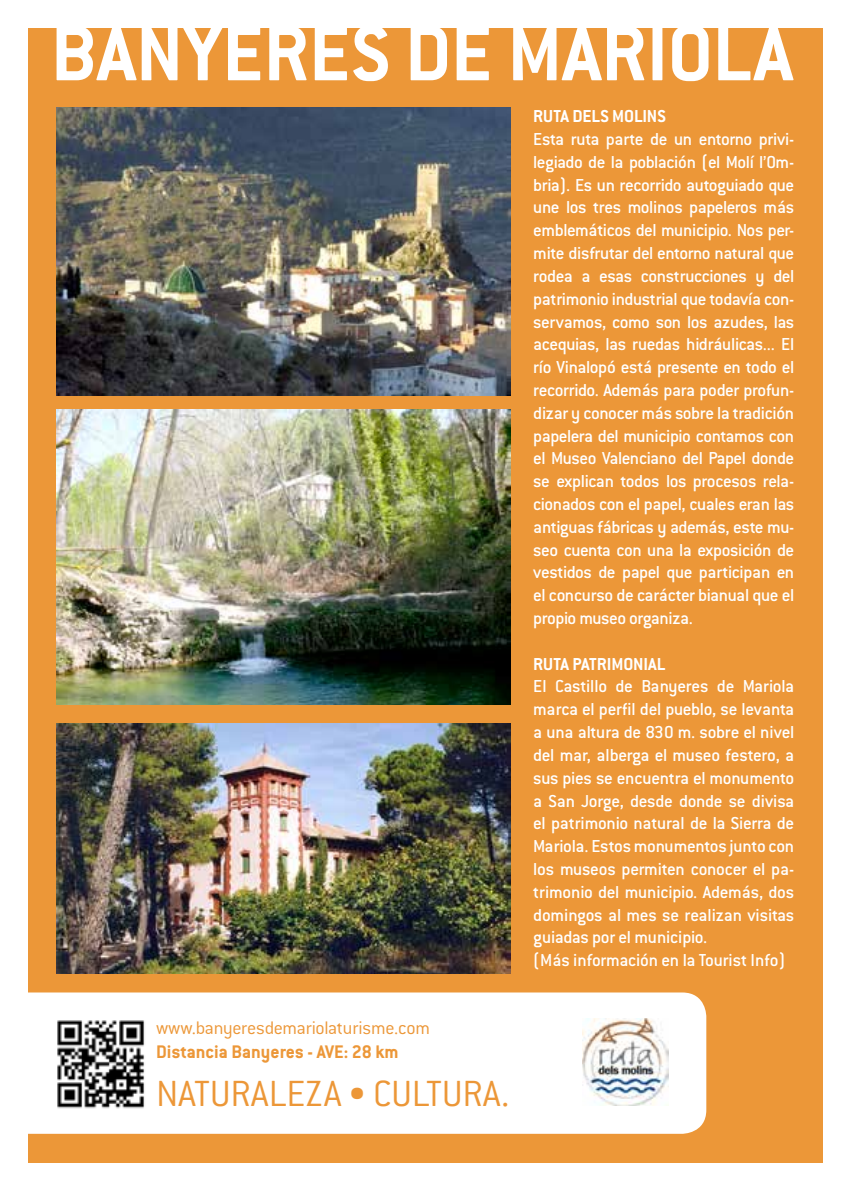
<style>
.page{position:relative;width:851px;height:1191px;background:#fff}
.page>*{position:absolute;margin:0;border:0;box-sizing:border-box;transform-origin:0 0}
.t1{font:700 86.2px "Conduit ITC";color:#fff}
.t2{font:300 40px "Conduit ITC";color:#ec9738}
.t3{font:300 20px "Conduit ITC";letter-spacing:-.015em;color:#ec9738}
.t4{font:700 20px "Conduit ITC";color:#ec9738}
.t5{font:500 19px/22.8px "Conduit ITC";letter-spacing:-.015em;color:#fff;text-align:justify}
.t6{font:700 19px "Conduit ITC";letter-spacing:-.005em;color:#fff}
</style>
<div class="page">
<div style="left:28px;top:28px;width:794px;height:1134px;background:#ec9738"></div>
<div style="left:28px;top:992px;width:678px;height:141px;background:#fff"></div>
<img style="left:583px;top:1018px;width:85px;height:87px">
<img style="left:56px;top:1018px;width:90px;height:90px">
<img style="left:57px;top:108px;width:453px;height:287px">
<img style="left:57px;top:723px;width:453px;height:250px">
<img style="left:57px;top:410px;width:453px;height:294px">
<h1 class="t1" style="left:51px;top:3px;width:743px">BANYERES DE MARIOLA</h1>
<p class="t6" style="left:533px;top:105px;width:134px">RUTA DELS MOLINS</p>
<p class="t5" style="left:533px;top:128px;width:262px">Esta ruta parte de un entorno privi&shy;legiado de la población (el Molí l’Om&shy;bria). Es un recorrido autoguiado que une los tres molinos papeleros más emblemáticos del municipio. Nos per&shy;mite disfrutar del entorno natural que rodea a esas construcciones y del patrimonio industrial que todavía con&shy;servamos, como son los azudes, las acequias, las ruedas hidráulicas... El río Vinalopó está presente en todo el recorrido. Además para poder profun&shy;dizar y conocer más sobre la tradición papelera del municipio contamos con el Museo Valenciano del Papel donde se explican todos los procesos rela&shy;cionados con el papel, cuales eran las antiguas fábricas y además, este mu&shy;seo cuenta con una la exposición de vestidos de papel que participan en el concurso de carácter bianual que el propio museo organiza.</p>
<p class="t6" style="left:533px;top:652px;width:134px">RUTA PATRIMONIAL</p>
<p class="t5" style="left:533px;top:675px;width:262px;text-align:left">El Castillo de Banyeres de Mariola marca el perfil del pueblo, se levanta a una altura de 830 m. sobre el nivel del mar, alberga el museo festero, a sus pies se encuentra el monumento a San Jorge, desde donde se divisa el patrimonio natural de la Sierra de Mariola. Estos monumentos junto con los museos permiten conocer el pa&shy;trimonio del municipio. Además, dos domingos al mes se realizan visitas guiadas por el municipio.<br>(Más información en la Tourist Info)</p>
<p class="t3" style="left:156px;top:1016px;width:275px">www.banyeresdemariolaturisme.com</p>
<p class="t4" style="left:156px;top:1039px;width:244px">Distancia Banyeres - AVE: 28 km</p>
<h2 class="t2" style="left:156px;top:1071px;width:355px">NATURALEZA • CULTURA.</h2>
</div>
